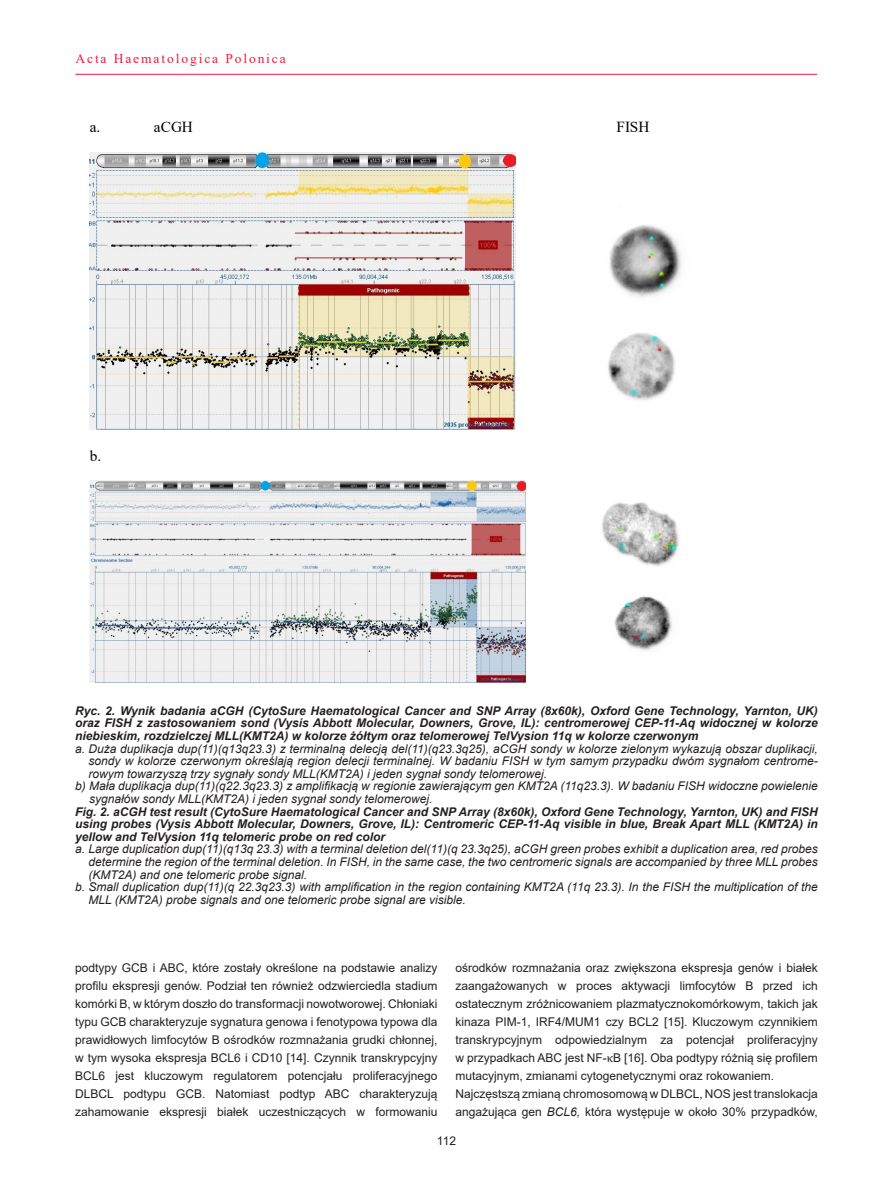
<style>
.page{position:relative;width:893px;height:1191px;background:#fff}
.page>*{position:absolute;margin:0;border:0;box-sizing:border-box;transform-origin:0 0}
.t1{font:15.3px "Times New Roman";color:#000}
.t2{font:13.5px "Times New Roman";letter-spacing:.14em;color:#ed1a3e}
.text{font:12px/18px "Arial";color:#231f20;text-align:justify}
.Table_caption{font:italic 12px/12.6px "Arial";color:#231f20;text-align:justify}
.Table_caption-2{font:italic 700 12px/12.6px "Arial";color:#231f20;text-align:justify}
.s1{font-family:"Cambria Math"}
.s2{font-style:italic}
</style>
<div class="page">
<hr style="left:75px;top:74px;width:742px;height:1px;background:#ed1a3e">
<img style="left:90px;top:152px;width:426px;height:278px">
<img style="left:608px;top:225px;width:74px;height:175px">
<img style="left:90px;top:480px;width:435px;height:202px">
<img style="left:602px;top:502px;width:77px;height:149px">
<p class="t2" style="left:75px;top:49px;width:212px">Acta Haematologica Polonica</p>
<p class="t1" style="left:90px;top:117px;width:12px">a.</p>
<p class="t1" style="left:154px;top:117px;width:41px">aCGH</p>
<p class="t1" style="left:617px;top:117px;width:34px">FISH</p>
<p class="t1" style="left:90px;top:445px;width:13px">b.</p>
<p class="Table_caption-2" style="left:75px;top:704px;width:744px">Ryc. 2. Wynik badania aCGH (CytoSure Haematological Cancer and SNP Array (8x60k), Oxford Gene Technology, Yarnton, UK) oraz FISH z zastosowaniem sond (Vysis Abbott Molecular, Downers, Grove, IL): centromerowej CEP-11-Aq widocznej w kolorze niebieskim, rozdzielczej MLL(KMT2A) w kolorze żółtym oraz telomerowej TelVysion 11q w kolorze czerwonym</p>
<p class="Table_caption" style="left:88px;top:742px;width:731px;text-indent:-13px">a. Duża duplikacja dup(11)(q13q23.3) z terminalną delecją del(11)(q23.3q25), aCGH sondy w kolorze zielonym wykazują obszar duplikacji, sondy w kolorze czerwonym określają region delecji terminalnej. W badaniu FISH w tym samym przypadku dwóm sygnałom centrome&shy;rowym towarzyszą trzy sygnały sondy MLL(KMT2A) i jeden sygnał sondy telomerowej.</p>
<p class="Table_caption" style="left:89px;top:780px;width:730px;text-indent:-14px">b) Mała duplikacja dup(11)(q22.3q23.3) z amplifikacją w regionie zawierającym gen KMT2A (11q23.3). W badaniu FISH widoczne powielenie sygnałów sondy MLL(KMT2A) i jeden sygnał sondy telomerowej.</p>
<p class="Table_caption-2" style="left:75px;top:805px;width:744px">Fig. 2. aCGH test result (CytoSure Haematological Cancer and SNP Array (8x60k), Oxford Gene Technology, Yarnton, UK) and FISH using probes (Vysis Abbott Molecular, Downers, Grove, IL): Centromeric CEP-11-Aq visible in blue, Break Apart MLL (KMT2A) in yellow and TelVysion 11q telomeric probe on red color</p>
<p class="Table_caption" style="left:88px;top:843px;width:731px;text-indent:-13px">a. Large duplication dup(11)(q13q 23.3) with a terminal deletion del(11)(q 23.3q25), aCGH green probes exhibit a duplication area, red probes determine the region of the terminal deletion. In FISH, in the same case, the two centromeric signals are accompanied by three MLL probes (KMT2A) and one telomeric probe signal.</p>
<p class="Table_caption" style="left:88px;top:881px;width:731px;text-indent:-13px">b. Small duplication dup(11)(q 22.3q23.3) with amplification in the region containing KMT2A (11q 23.3). In the FISH the multiplication of the<br>MLL (KMT2A) probe signals and one telomeric probe signal are visible.</p>
<p class="text" style="left:75px;top:959px;width:364px">podtypy GCB i ABC, które zostały określone na podstawie analizy profilu ekspresji genów. Podział ten również odzwierciedla stadium komórki B, w którym doszło do transformacji nowotworowej. Chłoniaki typu GCB charakteryzuje sygnatura genowa i fenotypowa typowa dla prawidłowych limfocytów B ośrodków rozmnażania grudki chłonnej, w tym wysoka ekspresja BCL6 i CD10 [14]. Czynnik transkrypcyjny BCL6 jest kluczowym regulatorem potencjału proliferacyjnego DLBCL podtypu GCB. Natomiast podtyp ABC charakteryzują zahamowanie ekspresji białek uczestniczących w formowaniu</p>
<p class="text" style="left:455px;top:959px;width:364px">ośrodków rozmnażania oraz zwiększona ekspresja genów i białek zaangażowanych w proces aktywacji limfocytów B przed ich ostatecznym zróżnicowaniem plazmatycznokomórkowym, takich jak kinaza PIM-1, IRF4/MUM1 czy BCL2 [15]. Kluczowym czynnikiem transkrypcyjnym odpowiedzialnym za potencjał proliferacyjny w przypadkach ABC jest NF-<span class="s1">κ</span>B [16]. Oba podtypy różnią się profilem mutacyjnym, zmianami cytogenetycznymi oraz rokowaniem.</p>
<p class="text" style="left:455px;top:1085px;width:364px">Najczęstszą zmianą chromosomową w DLBCL, NOS jest translokacja angażująca gen <span class="s2">BCL6,</span> która występuje w około 30% przypadków,</p>
<p class="text" style="left:437px;top:1132px;width:21px">112</p>
</div>
